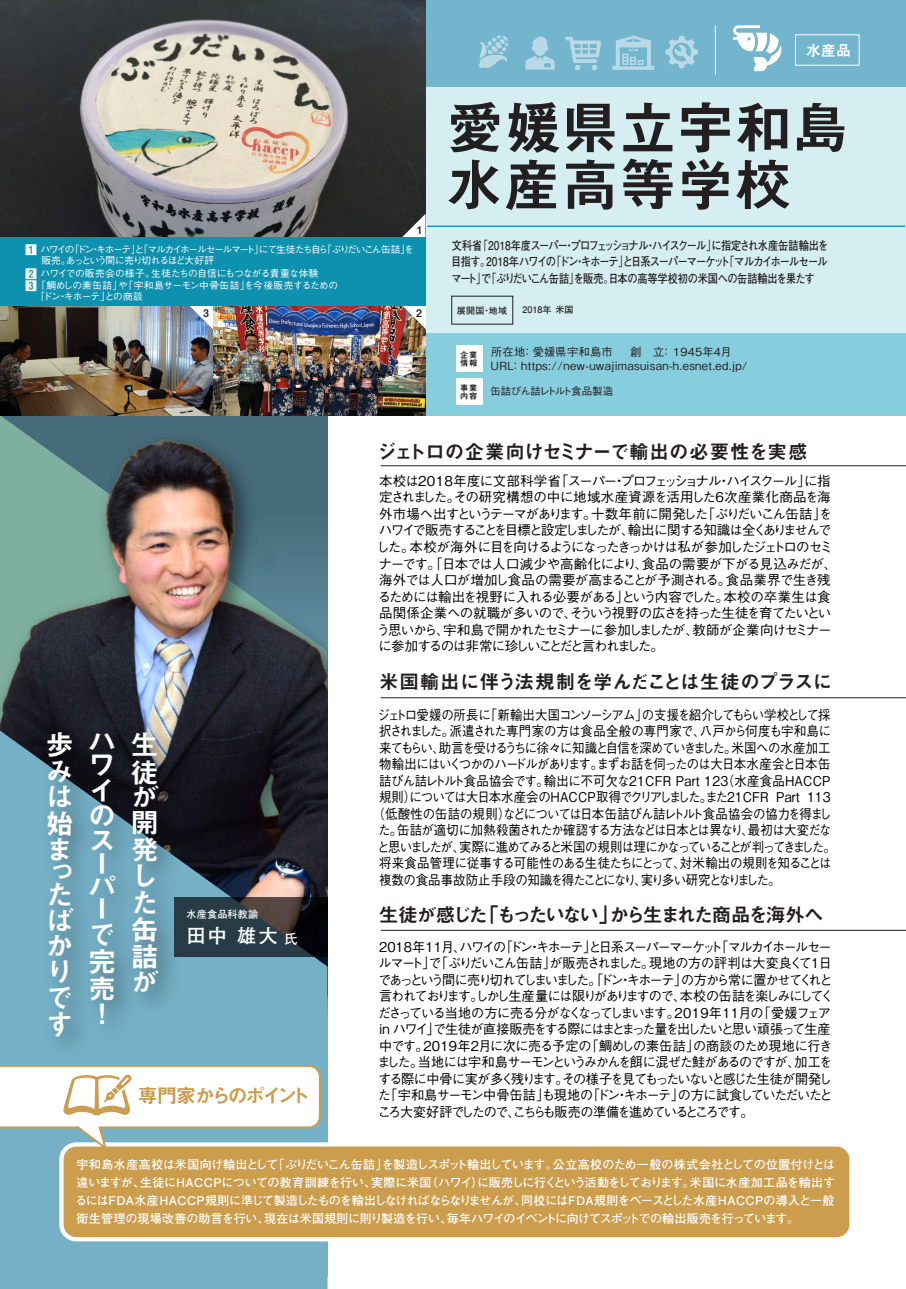
<style>
.page{position:relative;width:906px;height:1289px;background:#fff}
.page>*{position:absolute;margin:0;border:0;box-sizing:border-box;transform-origin:0 0}
.t1{font:57px/56.8px "Midashi Go Pr 6 MB31";letter-spacing:.01em;color:#231f20}
.t2{font:27.9px/26.2px "Midashi Go Pr 6 MB31";color:#fff}
.t3{font:19.8px "Midashi Go Pr 6 MB31";letter-spacing:-.16em;color:#cb9d4d}
.t4{font:19.5px "Midashi Go Pr 6 MB31";letter-spacing:-.105em;color:#231f20}
.t5{font:19.5px "Midashi Go Pr 6 MB31";letter-spacing:-.045em;color:#231f20}
.t6{font:19.5px "Midashi Go Pr 6 MB31";letter-spacing:-.02em;color:#231f20}
.t7{font:700 19.5px "Futo Go B101 Pr 6";color:#fff}
.t8{font:15px "Midashi Go Pr 6 MB31";color:#fff}
.t9{font:500 13.5px/16.5px "Gothic BBB Pr 6";letter-spacing:-.105em;color:#000}
.t10{font:500 13.5px/16.5px "Gothic BBB Pr 6";letter-spacing:-.08em;color:#000}
.t11{font:500 13.5px "Gothic BBB Pr 6";letter-spacing:-.08em;color:#000;scale:.92 1}
.t12{font:500 13.5px "Gothic BBB Pr 6";letter-spacing:-.01em;color:#000;scale:.92 1}
.t13{font:500 13.5px "Gothic BBB Pr 6";letter-spacing:.01em;color:#000;scale:.92 1}
.t14{font:500 13.5px "Gothic BBB Pr 6";letter-spacing:-.125em;color:#000;scale:.92 1}
.t15{font:500 13.5px "Gothic BBB Pr 6";letter-spacing:-.1em;color:#000;scale:.92 1}
.t16{font:500 13.5px "Gothic BBB Pr 6";letter-spacing:-.045em;color:#000;scale:.92 1}
.t17{font:500 13.5px "Gothic BBB Pr 6";letter-spacing:-.055em;color:#000;scale:.92 1}
.t18{font:500 13.5px "Gothic BBB Pr 6";letter-spacing:-.025em;color:#000;scale:.92 1}
.t19{font:500 13.5px "Gothic BBB Pr 6";letter-spacing:-.03em;color:#000;scale:.92 1}
.t20{font:700 12px/18px "Futo Go B101 Pr 6";letter-spacing:-.05em;color:#fff;text-align:justify}
.t21{font:700 12px/16.5px "Futo Go B101 Pr 6";letter-spacing:-.065em;color:#231f20;text-align:justify;scale:.85 1}
.t22{font:500 11.25px/14.7px "Gothic BBB Pr 6";letter-spacing:.03em;color:#231f20}
.t23{font:500 10.5px "Gothic BBB Pr 6";letter-spacing:-.065em;color:#231f20}
.t24{font:10.5px "Midashi Go Pr 6 MB31";color:#231f20}
.t25{font:700 10.2px "Futo Go B101 Pr 6";letter-spacing:.02em;color:#fff}
.t26{font:500 9.75px/10.8px "Gothic BBB Pr 6";letter-spacing:-.14em;color:#fff}
.t27{font:500 9.75px/12px "Gothic BBB Pr 6";letter-spacing:-.035em;color:#fff}
.t28{font:500 9.75px "Gothic BBB Pr 6";letter-spacing:-.09em;color:#fff}
.t29{font:700 9px "Futo Go B101 Pr 6";color:#231f20}
.t30{font:8.25px/8.2px "Midashi Go Pr 6 MB31";letter-spacing:.09em;color:#231f20}
.s1{font-family:"Midashi Go Pr 6 MB31";font-weight:400;font-size:11.25px}
.s2{font-size:13.5px}
</style>
<div class="page">
<div style="left:425px;top:86px;width:481px;height:247px;background:#d5eef1"></div>
<div style="left:0;top:0;width:906px;height:86px;background:#73b5cd"></div>
<div style="left:426px;top:333px;width:480px;height:82px;background:#86cddd"></div>
<img style="left:0;top:415px;width:327px;height:315px">
<svg style="left:0;top:730px;width:327px;height:558px;background:#55798b"></svg>
<img style="left:0;top:713px;width:193px;height:351px">
<svg style="left:174px;top:897px;width:153px;height:59px;background:#273238"></svg>
<hr style="left:427px;top:225px;width:478px;height:2px;background:#0e9cbb">
<hr style="left:380px;top:465px;width:526px;height:1px;background:#231f20">
<hr style="left:380px;top:697px;width:526px;height:1px;background:#231f20">
<hr style="left:380px;top:930px;width:526px;height:1px;background:#231f20">
<div style="left:59px;top:1142px;width:794px;height:99px;border:9px solid #fff;border-radius:13px"></div>
<div style="left:64px;top:1146px;width:785px;height:91px;background:#cb9d4d;border-radius:13px"></div>
<img style="left:0;top:306px;width:425px;height:109px">
<img style="left:0;top:0;width:425px;height:238px">
<hr style="left:715px;top:26px;width:1px;height:48px;background:#fff">
<svg style="left:0;top:1064px;width:322px;height:88px"></svg>
<div style="left:456px;top:345px;width:26px;height:26px;background:#fff"></div>
<div style="left:456px;top:379px;width:26px;height:26px;background:#fff"></div>
<svg style="left:402px;top:306px;width:24px;height:23px"></svg>
<svg style="left:189px;top:306px;width:24px;height:23px"></svg>
<svg style="left:402px;top:214px;width:23px;height:23px"></svg>
<div style="left:0;top:238px;width:425px;height:68px;background:#0e91af"></div>
<svg style="left:525px;top:37px;width:29px;height:33px"></svg>
<svg style="left:665px;top:36px;width:33px;height:32px"></svg>
<svg style="left:733px;top:25px;width:48px;height:46px"></svg>
<svg style="left:565px;top:37px;width:36px;height:33px"></svg>
<svg style="left:612px;top:36px;width:42px;height:34px"></svg>
<div style="left:451px;top:296px;width:62px;height:28px;border:1px solid #231f20"></div>
<svg style="left:478px;top:35px;width:30px;height:33px"></svg>
<p class="t8" style="left:806px;top:39px;width:46px">水産品</p>
<p class="t24" style="left:417px;top:221px;width:7px">1</p>
<p class="t26" style="left:26px;top:243px;width:390px"><span class="s1">1</span> ハワイの「ドン・キホーテ」と「マルカイホールセールマート」にて生徒たち自ら「ぶりだいこん缶詰」を　 販売。あっという間に売り切れるほど大好評</p>
<p class="t27" style="left:26px;top:266px;width:314px"><span class="s1">2</span> ハワイでの販売会の様子。生徒たちの自信にもつながる貴重な体験<br><span class="s1">3</span>「鯛めしの素缶詰」や「宇和島サーモン中骨缶詰」を今後販売するための</p>
<p class="t28" style="left:36px;top:288px;width:109px">「ドン・キホーテ」との商談</p>
<p class="t24" style="left:203px;top:304px;width:7px">3</p>
<p class="t24" style="left:416px;top:304px;width:7px">2</p>
<h1 class="t1" style="left:446px;top:97px;width:404px">愛媛県立宇和島水産高等学校</h1>
<p class="t21" style="left:451px;top:236px;width:445px">文科省「2018年度スーパー・プロフェッショナル・ハイスクール」に指定され水産缶詰輸出を目指す。2018年ハワイの「ドン・キホーテ」と日系スーパーマーケット「マルカイホールセールマート」で「ぶりだいこん缶詰」を販売。日本の高等学校初の米国への缶詰輸出を果たす</p>
<p class="t29" style="left:457px;top:303px;width:52px">展開国・地域</p>
<p class="t29" style="left:522px;top:303px;width:53px">2018年米国</p>
<p class="t30" style="left:460px;top:350px;width:19px">企業情報</p>
<p class="t30" style="left:460px;top:383px;width:19px">事業内容</p>
<p class="t22" style="left:491px;top:343px;width:123px">所在地：愛媛県宇和島市</p>
<p class="t22" style="left:490px;top:343px;width:259px;text-indent:140px">創　立：1945年4月<br>URL： https://new-uwajimasuisan-h.esnet.ed.jp/</p>
<p class="t23" style="left:490px;top:383px;width:124px">缶詰びん詰レトルト食品製造</p>
<h3 class="t6" style="left:377px;top:435px;width:431px">ジェトロの企業向けセミナーで輸出の必要性を実感</h3>
<p class="t10" style="left:376px;top:472px;width:463px">本校は2018年度に文部科学省「スーパー・プロフェッショナル・ハイスクール」に指定されました。その研究構想の中に地域水産資源を活用した6次産業化商品を海外市場へ出すというテーマがあります。十数年前に開発した「ぶりだいこん缶詰」をハワイで販売することを目標と設定しましたが、輸出に関する知識は全くありませんでした。本校が海外に目を向けるようになったきっかけは私が参加したジェトロのセミナーです。「日本では人口減少や高齢化により、食品の需要が下がる見込みだが、海外では人口が増加し食品の需要が高まることが予測される。食品業界で生き残るためには輸出を視野に入れる必要がある」という内容でした。本校の卒業生は食品関係企業への就職が多いので、そういう視野の広さを持った生徒を育てたいという思いから、宇和島で開かれたセミナーに参加しましたが、教師が企業向けセミナーに参加するのは非常に珍しいことだと言われました。</p>
<h2 class="t2" style="left:46px;top:730px;width:28px;text-align:justify">歩みは始ま</h2>
<h2 class="t2" style="left:46px;top:858px;width:27px;line-height:22.6px">った</h2>
<h2 class="t2" style="left:46px;top:906px;width:29px">ばかりです</h2>
<h2 class="t2" style="left:88px;top:729px;width:28px;line-height:22.8px">ハワ</h2>
<h2 class="t2" style="left:88px;top:777px;width:29px;line-height:23.7px">イのスーパー</h2>
<h2 class="t2" style="left:88px;top:919px;width:28px;text-align:justify">で完売！</h2>
<h2 class="t2" style="left:131px;top:730px;width:29px">生徒が開発した缶詰が</h2>
<p class="t25" style="left:186px;top:906px;width:74px">水産食品科教諭</p>
<h3 class="t7" style="left:186px;top:919px;width:113px">田中 雄大<span class="s2">氏</span></h3>
<h3 class="t3" style="left:138px;top:1079px;width:174px">専門家からのポイント</h3>
<h3 class="t5" style="left:379px;top:666px;width:455px">米国輸出に伴う法規制を学んだことは生徒のプラスに</h3>
<p class="t11" style="left:377px;top:703px;width:494px">ジェトロ愛媛の所長に「新輸出大国コンソーシアム」の支援を紹介してもらい学校として採</p>
<p class="t18" style="left:379px;top:720px;width:493px">択されました。派遣された専門家の方は食品全般の専門家で、八戸から何度も宇和島に</p>
<p class="t15" style="left:379px;top:736px;width:492px">来てもらい、助言を受けるうちに徐々に知識と自信を深めていきました。米国への水産加工</p>
<p class="t11" style="left:379px;top:753px;width:492px">物輸出にはいくつかのハードルがあります。まずお話を伺ったのは大日本水産会と日本缶</p>
<p class="t13" style="left:379px;top:769px;width:492px">詰びん詰レトルト食品協会です。輸出に不可欠な21CFR Part 123（水産食品HACCP</p>
<p class="t12" style="left:379px;top:786px;width:492px">規則）については大日本水産会のHACCP取得でクリアしました。また21CFR Part 113</p>
<p class="t16" style="left:372px;top:802px;width:501px">（低酸性の缶詰の規則）などについては日本缶詰びん詰レトルト食品協会の協力を得まし</p>
<p class="t17" style="left:378px;top:819px;width:494px">た。缶詰が適切に加熱殺菌されたか確認する方法などは日本とは異なり、最初は大変だな</p>
<p class="t14" style="left:377px;top:835px;width:500px">と思いましたが、実際に進めてみると米国の規則は理にかなっていることが判ってきました。</p>
<p class="t19" style="left:379px;top:852px;width:493px">将来食品管理に従事する可能性のある生徒たちにとって、対米輸出の規則を知ることは</p>
<p class="t11" style="left:379px;top:868px;width:438px">複数の食品事故防止手段の知識を得たことになり、実り多い研究となりました。</p>
<h3 class="t4" style="left:379px;top:899px;width:446px">生徒が感じた「もったいない」から生まれた商品を海外へ</h3>
<p class="t9" style="left:377px;top:937px;width:457px">2018年11月、ハワイの「ドン・キホーテ」と日系スーパーマーケット「マルカイホールセールマート」で「ぶりだいこん缶詰」が販売されました。現地の方の評判は大変良くて1日であっという間に売り切れてしまいました。「ドン・キホーテ」の方から常に置かせてくれと言われております。しかし生産量には限りがありますので、本校の缶詰を楽しみにしてくださっている当地の方に売る分がなくなってしまいます。2019年11月の「愛媛フェアin ハワイ」で生徒が直接販売をする際にはまとまった量を出したいと思い頑張って生産中です。2019年2月に次に売る予定の「鯛めしの素缶詰」の商談のため現地に行きました。当地には宇和島サーモンというみかんを餌に混ぜた鮭があるのですが、加工をする際に中骨に実が多く残ります。その様子を見てもったいないと感じた生徒が開発した「宇和島サーモン中骨缶詰」も現地の「ドン・キホーテ」の方に試食していただいたところ大変好評でしたので、こちらも販売の準備を進めているところです。</p>
<p class="t20" style="left:75px;top:1155px;width:761px">宇和島水産高校は米国向け輸出として「ぶりだいこん缶詰」を製造しスポット輸出しています。公立高校のため一般の株式会社としての位置付けとは違いますが、生徒にHACCPについての教育訓練を行い、実際に米国（ハワイ）に販売しに行くという活動をしております。米国に水産加工品を輸出するにはFDA水産HACCP規則に準じて製造したものを輸出しなければならなりませんが、同校にはFDA規則をベースとした水産HACCPの導入と一般衛生管理の現場改善の助言を行い、現在は米国規則に則り製造を行い、毎年ハワイのイベントに向けてスポットでの輸出販売を行っています。</p>
</div>
